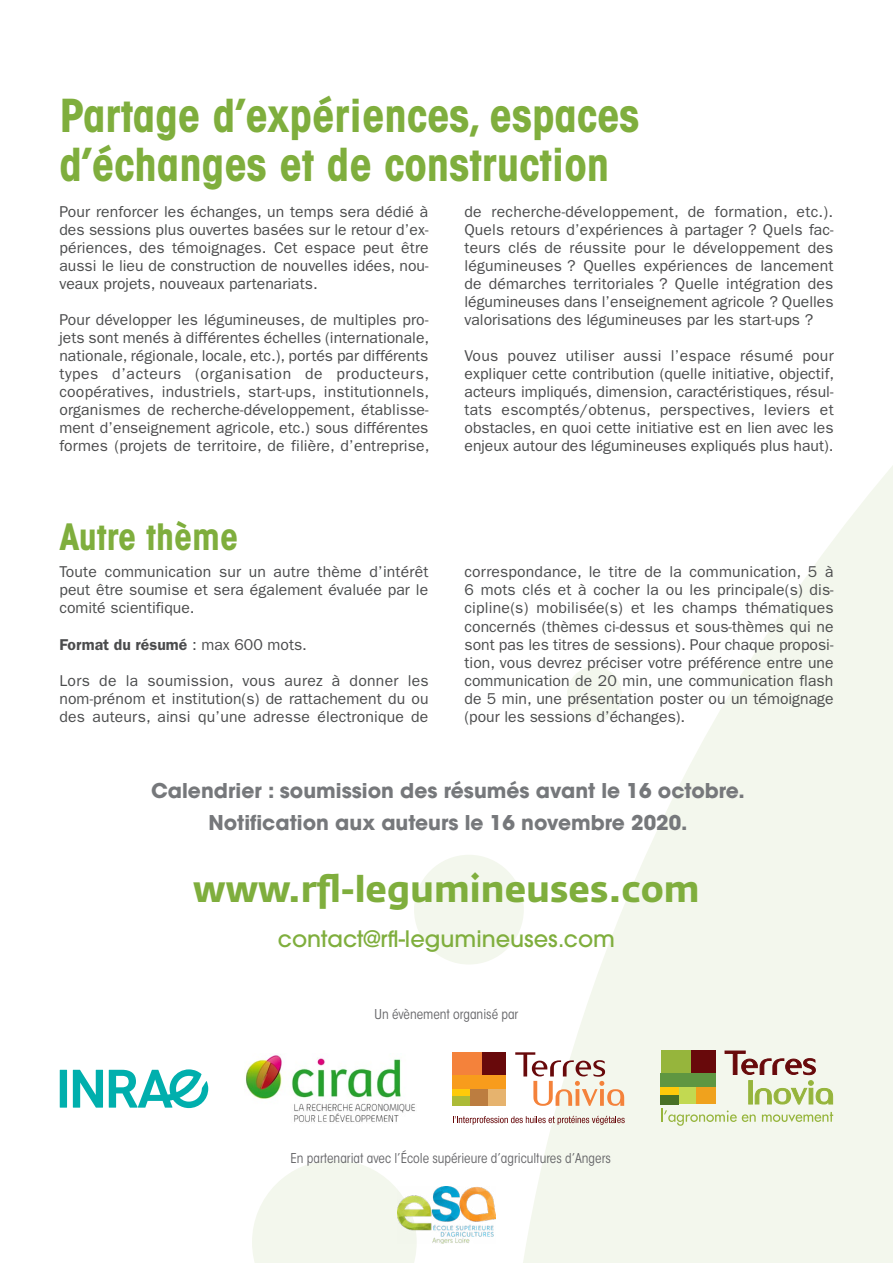
<style>
.page{position:relative;width:893px;height:1263px;background:#fff}
.page>*{position:absolute;margin:0;border:0;box-sizing:border-box;transform-origin:0 0}
.t1{font:700 condensed 45px/49.5px "ITC Avant Garde Std";color:#7fae3d}
.t2{font:700 36px "Fedra Sans Std";color:#7fae3d}
.t3{font:700 condensed 36px "ITC Avant Garde Std";color:#7fae3d}
.t4{font:500 22.5px "ITC Avant Garde Pro";color:#7fae3d}
.Std-labeur{font:700 20.25px/31.5px "ITC Avant Garde Std";color:#76787b;text-align:center}
.Std-labeur-2{font:15.75px/18px "ITC Franklin Gothic Std";color:#4b4c4d;text-align:justify}
.Std-labeur-3{font:600 15.75px "ITC Franklin Gothic Std";color:#4b4c4d}
.Std-labeur-4{font:condensed 13.5px "ITC Avant Garde Std";color:#636366}
.s1{font-weight:400}
</style>
<div class="page">
<svg style="left:427px;top:466px;width:466px;height:797px"></svg>
<svg style="left:252px;top:1160px;width:165px;height:103px"></svg>
<div style="left:414px;top:855px;width:110px;height:109px;background:#f3f7ed;border-radius:50%"></div>
<div style="left:567px;top:667px;width:55px;height:54px;background:#f3f7ed;border-radius:50%"></div>
<img style="left:245px;top:1055px;width:170px;height:67px">
<div style="left:60px;top:1070px;width:7px;height:38px;background:#00afad"></div>
<svg style="left:73px;top:1070px;width:30px;height:38px"></svg>
<svg style="left:109px;top:1069px;width:99px;height:39px"></svg>
<div style="left:452px;top:1075px;width:54px;height:15px;background:#f89c1c"></div>
<div style="left:452px;top:1052px;width:30px;height:23px;background:#f4823b"></div>
<div style="left:452px;top:1096px;width:18px;height:10px;background:#acbb37"></div>
<div style="left:482px;top:1052px;width:24px;height:23px;background:#68090b"></div>
<div style="left:487px;top:1089px;width:19px;height:17px;background:#e6b36e"></div>
<div style="left:452px;top:1089px;width:18px;height:7px;background:#feca0a"></div>
<div style="left:470px;top:1089px;width:17px;height:17px;background:#bc7d40"></div>
<svg style="left:515px;top:1052px;width:109px;height:54px"></svg>
<svg style="left:453px;top:1116px;width:172px;height:9px"></svg>
<svg style="left:661px;top:1050px;width:172px;height:76px"></svg>
<img style="left:397px;top:1186px;width:99px;height:57px">
<p class="t1" style="left:59px;top:90px;width:582px">Partage d’expériences, espaces d’échanges et de construction</p>
<p class="Std-labeur-2" style="left:59px;top:203px;width:371px">Pour renforcer les échanges, un temps sera dédié à des sessions plus ouvertes basées sur le retour d’ex&shy;périences, des témoignages. Cet espace peut être aussi le lieu de construction de nouvelles idées, nou&shy;veaux projets, nouveaux partenariats.</p>
<p class="Std-labeur-2" style="left:59px;top:311px;width:372px">Pour développer les légumineuses, de multiples pro&shy;jets sont menés à différentes échelles (internationale, nationale, régionale, locale, etc.), portés par différents types d’acteurs (organisation de producteurs, coopératives, industriels, start-ups, institutionnels, organismes de recherche-développement, établisse&shy;ment d’enseignement agricole, etc.) sous différentes formes (projets de territoire, de filière, d’entreprise,</p>
<p class="t3" style="left:59px;top:514px;width:180px">Autre thème</p>
<p class="Std-labeur-2" style="left:59px;top:563px;width:370px">Toute communication sur un autre thème d’intérêt peut être soumise et sera également évaluée par le comité scientifique.</p>
<p class="Std-labeur-3" style="left:59px;top:635px;width:249px">Format du résumé <span class="s1">: max 600 mots.</span></p>
<p class="Std-labeur-2" style="left:59px;top:671px;width:371px">Lors de la soumission, vous aurez à donner les nom-prénom et institution(s) de rattachement du ou des auteurs, ainsi qu’une adresse électronique de</p>
<p class="Std-labeur-2" style="left:464px;top:203px;width:371px">de recherche-développement, de formation, etc.).<br>Quels retours d’expériences à partager ? Quels fac&shy;teurs clés de réussite pour le développement des légumineuses ? Quelles expériences de lancement de démarches territoriales ? Quelle intégration des légumineuses dans l’enseignement agricole ? Quelles valorisations des légumineuses par les start-ups ?</p>
<p class="Std-labeur-2" style="left:464px;top:347px;width:371px">Vous pouvez utiliser aussi l’espace résumé pour expliquer cette contribution (quelle initiative, objectif, acteurs impliqués, dimension, caractéristiques, résul&shy;tats escomptés/obtenus, perspectives, leviers et obstacles, en quoi cette initiative est en lien avec les enjeux autour des légumineuses expliqués plus haut).</p>
<p class="Std-labeur-2" style="left:464px;top:563px;width:371px">correspondance, le titre de la communication, 5 à 6 mots clés et à cocher la ou les principale(s) dis&shy;cipline(s) mobilisée(s) et les champs thématiques concernés (thèmes ci-dessus et sous-thèmes qui ne sont pas les titres de sessions). Pour chaque proposi&shy;tion, vous devrez préciser votre préférence entre une communication de 20 min, une communication flash de 5 min, une présentation poster ou un témoignage (pour les sessions d’échanges).</p>
<p class="Std-labeur" style="left:151px;top:775px;width:595px">Calendrier : soumission des résumés avant le 16 octobre.<br>Notification aux auteurs le 16 novembre 2020.</p>
<p class="t2" style="left:193px;top:866px;width:508px">www.rfl-legumineuses.com</p>
<p class="t4" style="left:278px;top:924px;width:339px">contact@rfl-legumineuses.com</p>
<p class="Std-labeur-4" style="left:375px;top:1005px;width:145px">Un évènement organisé par</p>
<p class="Std-labeur-4" style="left:291px;top:1149px;width:322px">En partenariat avec l’École supérieure d’agricultures d’Angers</p>
</div>
